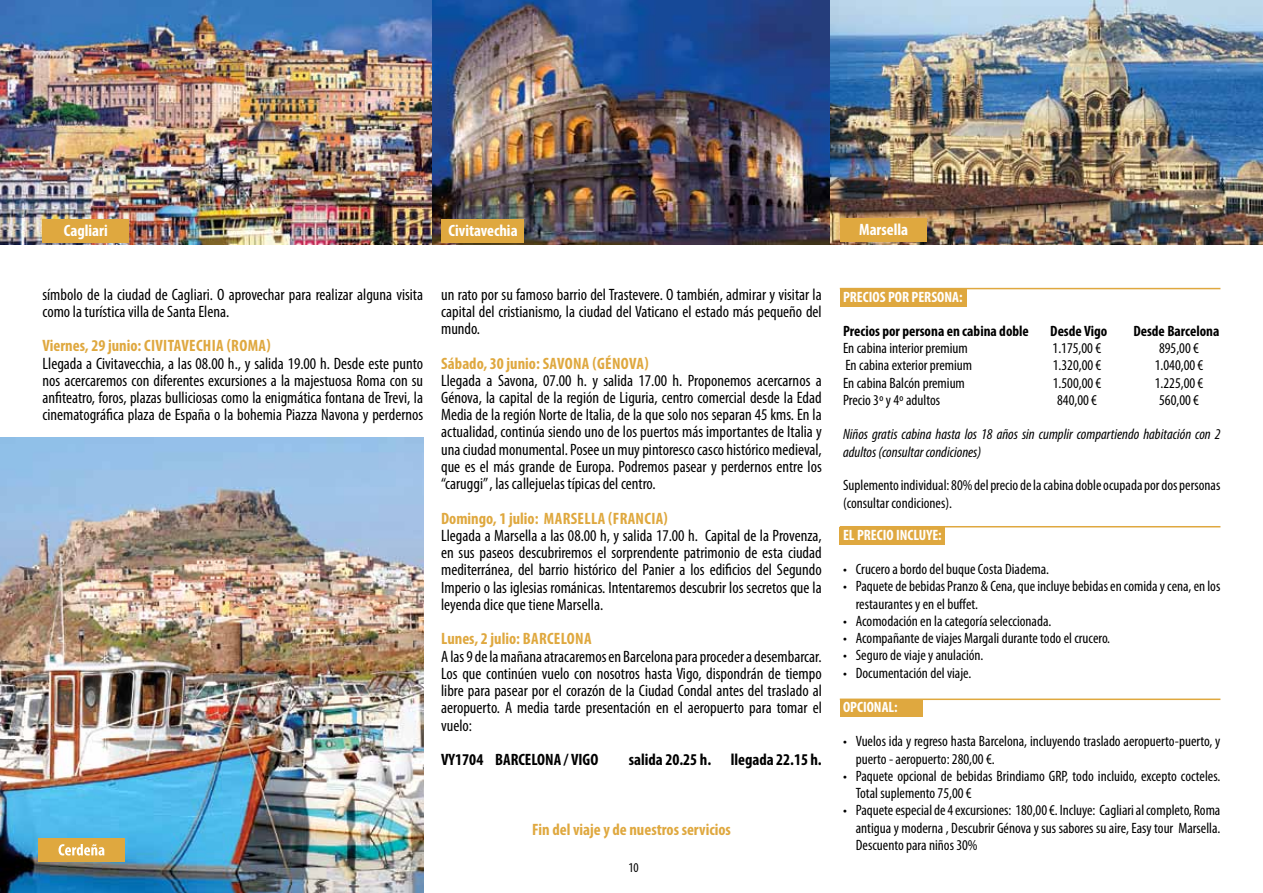
<style>
.page{position:relative;width:1263px;height:893px;background:#fff}
.page>*{position:absolute;margin:0;border:0;box-sizing:border-box;transform-origin:0 0}
.t1{font:condensed 16.5px/17.2px "Myriad Pro";color:#000;text-align:justify}
.t2{font:700 condensed 16.5px "Myriad Pro";color:#dfa83f}
.t3{font:700 condensed 16.5px "Myriad Pro";color:#000}
.t4{font:700 condensed 16.5px "Myriad Pro";color:#fff}
.t5{font:condensed 15px/17.2px "Myriad Pro";color:#000}
.t6{font:italic condensed 15px/17.2px "Myriad Pro";color:#000}
.t7{font:700 condensed 15px "Myriad Pro";color:#000}
.t8{font:700 condensed 15px "Myriad Pro";color:#fff}
.t9{font:condensed 13.5px "Myriad Pro";color:#000}
</style>
<div class="page">
<img style="left:0;top:0;width:432px;height:244px">
<img style="left:432px;top:0;width:831px;height:245px">
<div style="left:43px;top:219px;width:86px;height:23px;background:#dfa83f"></div>
<div style="left:441px;top:219px;width:83px;height:23px;background:#dfa83f"></div>
<div style="left:840px;top:218px;width:87px;height:24px;background:#dfa83f"></div>
<div style="left:840px;top:289px;width:126px;height:17px;background:#dfa83f"></div>
<div style="left:840px;top:700px;width:83px;height:17px;background:#dfa83f"></div>
<div style="left:840px;top:527px;width:105px;height:17px;background:#dfa83f"></div>
<hr style="left:840px;top:288px;width:380px;height:1px;background:#dfa83f">
<hr style="left:840px;top:526px;width:380px;height:1px;background:#dfa83f">
<hr style="left:840px;top:698px;width:380px;height:2px;background:#dfa83f">
<img style="left:0;top:437px;width:423px;height:456px">
<div style="left:38px;top:839px;width:87px;height:23px;background:#dfa83f"></div>
<svg style="left:59px;top:844px;width:45px;height:11px"></svg>
<p class="t4" style="left:64px;top:220px;width:45px">Cagliari</p>
<p class="t4" style="left:448px;top:220px;width:71px">Civitavechia</p>
<p class="t4" style="left:859px;top:219px;width:51px">Marsella</p>
<p class="t1" style="left:43px;top:285px;width:382px">símbolo de la ciudad de Cagliari. O aprovechar para realizar alguna visita como la turística villa de Santa Elena.</p>
<p class="t2" style="left:43px;top:335px;width:117px">Viernes, 29 junio: Civitavechia</p>
<p class="t2" style="left:227px;top:335px;width:45px">(Roma)</p>
<p class="t1" style="left:43px;top:354px;width:382px">Llegada a Civitavecchia, a las 08.00 h., y salida 19.00 h. Desde este punto nos acercaremos con diferentes excursiones a la majestuosa Roma con su anfiteatro, foros, plazas bulliciosas como la enigmática fontana de Trevi, la cinematográfica plaza de España o la bohemia Piazza Navona y perdernos</p>
<p class="t1" style="left:441px;top:285px;width:382px">un rato por su famoso barrio del Trastevere. O también, admirar y visitar la capital del cristianismo, la ciudad del Vaticano el estado más pequeño del mundo.</p>
<p class="t2" style="left:441px;top:353px;width:118px">Sábado, 30 junio: Savona</p>
<p class="t2" style="left:592px;top:353px;width:29px">(Génova</p>
<p class="t2" style="left:644px;top:353px;width:6px">)</p>
<p class="t1" style="left:441px;top:371px;width:382px">Llegada a Savona, 07.00 h. y salida 17.00 h. Proponemos acercarnos a Génova, la capital de la región de Liguria, centro comercial desde la Edad Media de la región Norte de Italia, de la que solo nos separan 45 kms. En la actualidad, continúa siendo uno de los puertos más importantes de Italia y una ciudad monumental. Posee un muy pintoresco casco histórico medieval, que es el más grande de Europa. Podremos pasear y perdernos entre los “caruggi” , las callejuelas típicas del centro.</p>
<p class="t2" style="left:441px;top:508px;width:122px">Domingo, 1 julio: Marsella</p>
<p class="t2" style="left:608px;top:508px;width:20px">(Francia</p>
<p class="t2" style="left:664px;top:508px;width:6px">)</p>
<p class="t1" style="left:441px;top:527px;width:382px">Llegada a Marsella a las 08.00 h, y salida 17.00 h. Capital de la Provenza, en sus paseos descubriremos el sorprendente patrimonio de esta ciudad mediterránea, del barrio histórico del Panier a los edificios del Segundo Imperio o las iglesias románicas. Intentaremos descubrir los secretos que la leyenda dice que tiene Marsella.</p>
<p class="t2" style="left:441px;top:629px;width:99px">Lunes, 2 julio: Barcelona</p>
<p class="t1" style="left:441px;top:647px;width:382px">A las 9 de la mañana atracaremos en Barcelona para proceder a desembarcar.<br>Los que continúen vuelo con nosotros hasta Vigo, dispondrán de tiempo libre para pasear por el corazón de la Ciudad Condal antes del traslado al aeropuerto. A media tarde presentación en el aeropuerto para tomar el vuelo:</p>
<p class="t3" style="left:441px;top:749px;width:159px">VY1704 BARCELONA / VIGO</p>
<p class="t3" style="left:629px;top:749px;width:195px">salida 20.25 h. llegada 22.15 h.</p>
<p class="t2" style="left:532px;top:819px;width:200px">Fin del viaje y de nuestros servicios</p>
<p class="t9" style="left:628px;top:859px;width:12px">10</p>
<p class="t8" style="left:843px;top:288px;width:121px">PRECIOS POR PERSONA:</p>
<p class="t7" style="left:843px;top:321px;width:187px">Precios por persona en cabina doble</p>
<p class="t7" style="left:1050px;top:321px;width:58px">Desde Vigo</p>
<p class="t7" style="left:1133px;top:321px;width:87px">Desde Barcelona</p>
<p class="t5" style="left:843px;top:339px;width:126px">En cabina interior premium</p>
<p class="t5" style="left:1052px;top:339px;width:50px">1.175,00 €</p>
<p class="t5" style="left:1159px;top:339px;width:41px">895,00 €</p>
<p class="t5" style="left:845px;top:357px;width:128px">En cabina exterior premium</p>
<p class="t5" style="left:1053px;top:357px;width:50px">1.320,00 €</p>
<p class="t5" style="left:1155px;top:357px;width:50px">1.040,00 €</p>
<p class="t5" style="left:843px;top:374px;width:123px">En cabina Balcón premium</p>
<p class="t5" style="left:1053px;top:374px;width:50px">1.500,00 €</p>
<p class="t5" style="left:1155px;top:374px;width:50px">1.225,00 €</p>
<p class="t5" style="left:843px;top:391px;width:99px">Precio 3º y 4º adultos</p>
<p class="t5" style="left:1057px;top:391px;width:41px">840,00 €</p>
<p class="t5" style="left:1159px;top:391px;width:41px">560,00 €</p>
<p class="t6" style="left:843px;top:426px;width:379px">Niños gratis cabina hasta los 18 años sin cumplir compartiendo habitación con 2 adultos (consultar condiciones)</p>
<p class="t5" style="left:843px;top:477px;width:379px">Suplemento individual: 80% del precio de la cabina doble ocupada por dos personas (consultar condiciones).</p>
<p class="t8" style="left:843px;top:526px;width:100px">EL PRECIO INCLUYE:</p>
<p class="t5" style="left:843px;top:560px;width:208px">• Crucero a bordo del buque Costa Diadema.</p>
<p class="t5" style="left:856px;top:578px;width:366px;text-indent:-13px">• Paquete de bebidas Pranzo &amp; Cena, que incluye bebidas en comida y cena, en los restaurantes y en el buffet.</p>
<p class="t5" style="left:843px;top:612px;width:210px">• Acomodación en la categoría seleccionada.</p>
<p class="t5" style="left:843px;top:629px;width:269px">• Acompañante de viajes Margali durante todo el crucero.</p>
<p class="t5" style="left:843px;top:647px;width:142px">• Seguro de viaje y anulación.</p>
<p class="t5" style="left:843px;top:664px;width:130px">• Documentación del viaje.</p>
<p class="t8" style="left:843px;top:698px;width:56px">OPCIONAL:</p>
<p class="t5" style="left:856px;top:733px;width:366px;text-indent:-13px">• Vuelos ida y regreso hasta Barcelona, incluyendo traslado aeropuerto-puerto, y puerto - aeropuerto: 280,00 €.</p>
<p class="t5" style="left:856px;top:767px;width:366px;text-indent:-13px">• Paquete opcional de bebidas Brindiamo GRP, todo incluido, excepto cocteles.<br>Total suplemento 75,00 €</p>
<p class="t5" style="left:856px;top:802px;width:366px;text-align:justify;text-indent:-13px">• Paquete especial de 4 excursiones: 180,00 €. Incluye: Cagliari al completo, Roma antigua y moderna , Descubrir Génova y sus sabores su aire, Easy tour Marsella.<br>Descuento para niños 30%</p>
</div>
